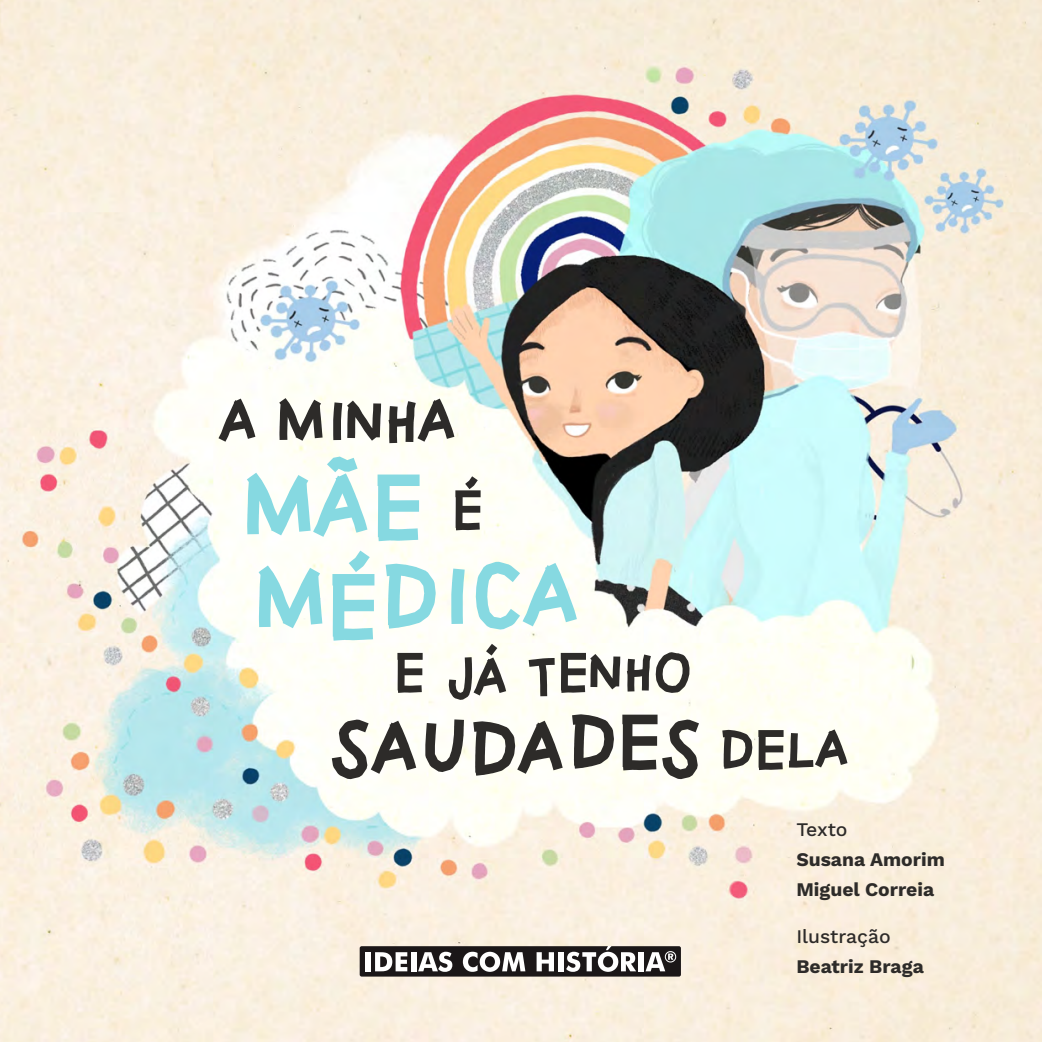
<style>
.page{position:relative;width:1042px;height:1042px;background:#fff}
.page>*{position:absolute;margin:0;border:0;box-sizing:border-box;transform-origin:0 0}
.t1{font:800 88.02px/89.6px "Papercut";color:#86d9e1}
.t2{font:800 73.67px "Papercut";color:#2d2b29}
.t3{font:800 59.85px "Papercut";color:#2d2b29}
.t4{font:800 52.85px "Papercut";color:#2d2b29}
.t5{font:700 19.25px/29.8px "Work Sans";color:#2d2b29}
.t6{font:500 19.25px "Work Sans";color:#2d2b29}
.s1{font-size:52.85px}
</style>
<div class="page">
<img style="left:0;top:0;width:1042px;height:1042px">
<div style="left:360px;top:946px;width:321px;height:30px;background:#1b1718;border-radius:2px"></div>
<div style="left:365px;top:952px;width:6px;height:19px;background:#fff"></div>
<svg style="left:375px;top:952px;width:32px;height:19px"></svg>
<div style="left:411px;top:952px;width:5px;height:19px;background:#fff"></div>
<svg style="left:418px;top:952px;width:34px;height:20px"></svg>
<svg style="left:463px;top:952px;width:62px;height:20px"></svg>
<svg style="left:536px;top:952px;width:18px;height:19px"></svg>
<div style="left:558px;top:952px;width:5px;height:19px;background:#fff"></div>
<svg style="left:566px;top:946px;width:70px;height:26px"></svg>
<div style="left:638px;top:952px;width:5px;height:19px;background:#fff"></div>
<svg style="left:645px;top:951px;width:31px;height:20px"></svg>
<h3 class="t3" style="left:219px;top:380px;width:239px">A MINHA</h3>
<h1 class="t1" style="left:241px;top:463px;width:340px">MÃE<br>MÉDICA</h1>
<h3 class="t4" style="left:451px;top:473px;width:33px">É</h3>
<h3 class="t4" style="left:393px;top:635px;width:299px">E JÁ TENHO</h3>
<h2 class="t2" style="left:330px;top:694px;width:521px">SAUDADES <span class="s1">DELA</span></h2>
<p class="t6" style="left:796px;top:818px;width:53px">Texto</p>
<p class="t5" style="left:796px;top:845px;width:150px">Susana Amorim<br>Miguel Correia</p>
<p class="t6" style="left:796px;top:925px;width:96px">Ilustração</p>
<p class="t5" style="left:796px;top:952px;width:129px">Beatriz Braga</p>
</div>
